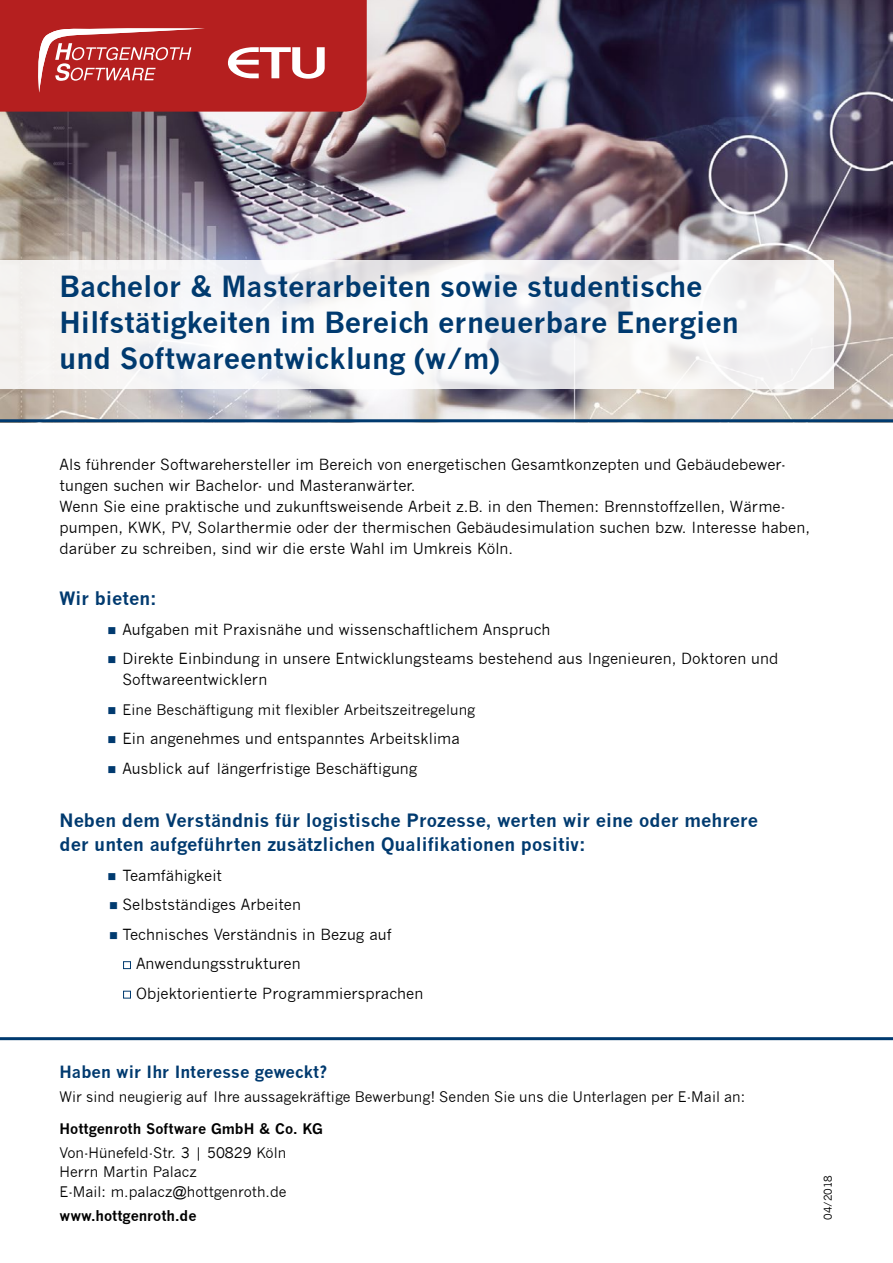
<style>
.page{position:relative;width:893px;height:1263px;background:#fff}
.page>*{position:absolute;margin:0;border:0;box-sizing:border-box;transform-origin:0 0}
.t1{font:700 28.5px/36px "News Gothic";color:#003a6f}
.t2{font:700 18px/24px "News Gothic";letter-spacing:.005em;color:#003a6f}
.t3{font:700 16.5px "News Gothic";letter-spacing:.005em;color:#003a6f}
.t4{font:15px/21px "News Gothic";letter-spacing:.005em;color:#000}
.t5{font:14.25px/19.5px "News Gothic";letter-spacing:.005em;color:#000}
.t6{font:700 14.25px "News Gothic";color:#000}
.t7{font:10.5px "News Gothic";color:#000}
.s1{color:#003a6f}
</style>
<div class="page">
<img style="left:0;top:0;width:893px;height:419px">
<div style="left:123px;top:961px;width:8px;height:8px;border:1px solid #003a6f"></div>
<div style="left:123px;top:991px;width:8px;height:7px;border:1px solid #003a6f"></div>
<hr style="left:0;top:1037px;width:893px;height:3px;background:#003a6f">
<hr style="left:0;top:419px;width:893px;height:3px;background:#003a6f">
<svg style="left:0;top:0;width:367px;height:112px;background:#ba3232"></svg>
<svg style="left:0;top:260px;width:833px;height:128px;fill:#f6f5f5"></svg>
<h1 class="t1" style="left:60px;top:268px;width:681px">Bachelor &amp; Masterarbeiten sowie studentische<br>Hilfstätigkeiten im Bereich erneuerbare Energien und Softwareentwicklung (w/m)</h1>
<p class="t4" style="left:60px;top:454px;width:752px">Als führender Softwarehersteller im Bereich von energetischen Gesamtkonzepten und Gebäudebewer&shy;tungen suchen wir Bachelor- und Masteranwärter.<br>Wenn Sie eine praktische und zukunftsweisende Arbeit z.B. in den Themen: Brennstoffzellen, Wärme&shy;pumpen, KWK, PV, Solarthermie oder der thermischen Gebäudesimulation suchen bzw. Interesse haben, darüber zu schreiben, sind wir die erste Wahl im Umkreis Köln.</p>
<p class="t2" style="left:60px;top:586px;width:99px">Wir bieten:</p>
<p class="t4" style="left:108px;top:619px;width:444px"><span class="s1">■</span> Aufgaben mit Praxisnähe und wissenschaftlichem Anspruch</p>
<p class="t4" style="left:123px;top:648px;width:657px;text-indent:-15px"><span class="s1">■</span> Direkte Einbindung in unsere Entwicklungsteams bestehend aus Ingenieuren, Doktoren und<br>Softwareentwicklern</p>
<p class="t5" style="left:108px;top:700px;width:369px"><span class="s1">■</span> Eine Beschäftigung mit flexibler Arbeitszeitregelung</p>
<p class="t4" style="left:108px;top:728px;width:354px"><span class="s1">■</span> Ein angenehmes und entspanntes Arbeitsklima</p>
<p class="t4" style="left:108px;top:758px;width:312px"><span class="s1">■</span> Ausblick auf längerfristige Beschäftigung</p>
<p class="t2" style="left:60px;top:808px;width:700px">Neben dem Verständnis für logistische Prozesse, werten wir eine oder mehrere der unten aufgeführten zusätzlichen Qualifikationen positiv:</p>
<p class="t4" style="left:108px;top:865px;width:116px"><span class="s1">■</span> Teamfähigkeit</p>
<p class="t4" style="left:109px;top:894px;width:193px"><span class="s1">■</span> Selbstständiges Arbeiten</p>
<p class="t4" style="left:136px;top:920px;width:289px;line-height:29.5px;text-indent:-27px"><span class="s1">■</span> Technisches Verständnis in Bezug auf<br>Anwendungsstrukturen<br>Objektorientierte Programmiersprachen</p>
<p class="t3" style="left:60px;top:1062px;width:269px">Haben wir Ihr Interesse geweckt?</p>
<p class="t5" style="left:60px;top:1087px;width:687px">Wir sind neugierig auf Ihre aussagekräftige Bewerbung! Senden Sie uns die Unterlagen per E-Mail an:</p>
<p class="t6" style="left:60px;top:1120px;width:265px">Hottgenroth Software GmbH &amp; Co. KG</p>
<p class="t5" style="left:60px;top:1143px;width:229px">Von-Hünefeld-Str. 3 | 50829 Köln<br>Herrn Martin Palacz<br>E-Mail: m.palacz@hottgenroth.de</p>
<p class="t6" style="left:60px;top:1207px;width:138px">www.hottgenroth.de</p>
<p class="t7" style="left:822px;top:1220px;width:47px;rotate:-90deg">04/2018</p>
</div>
